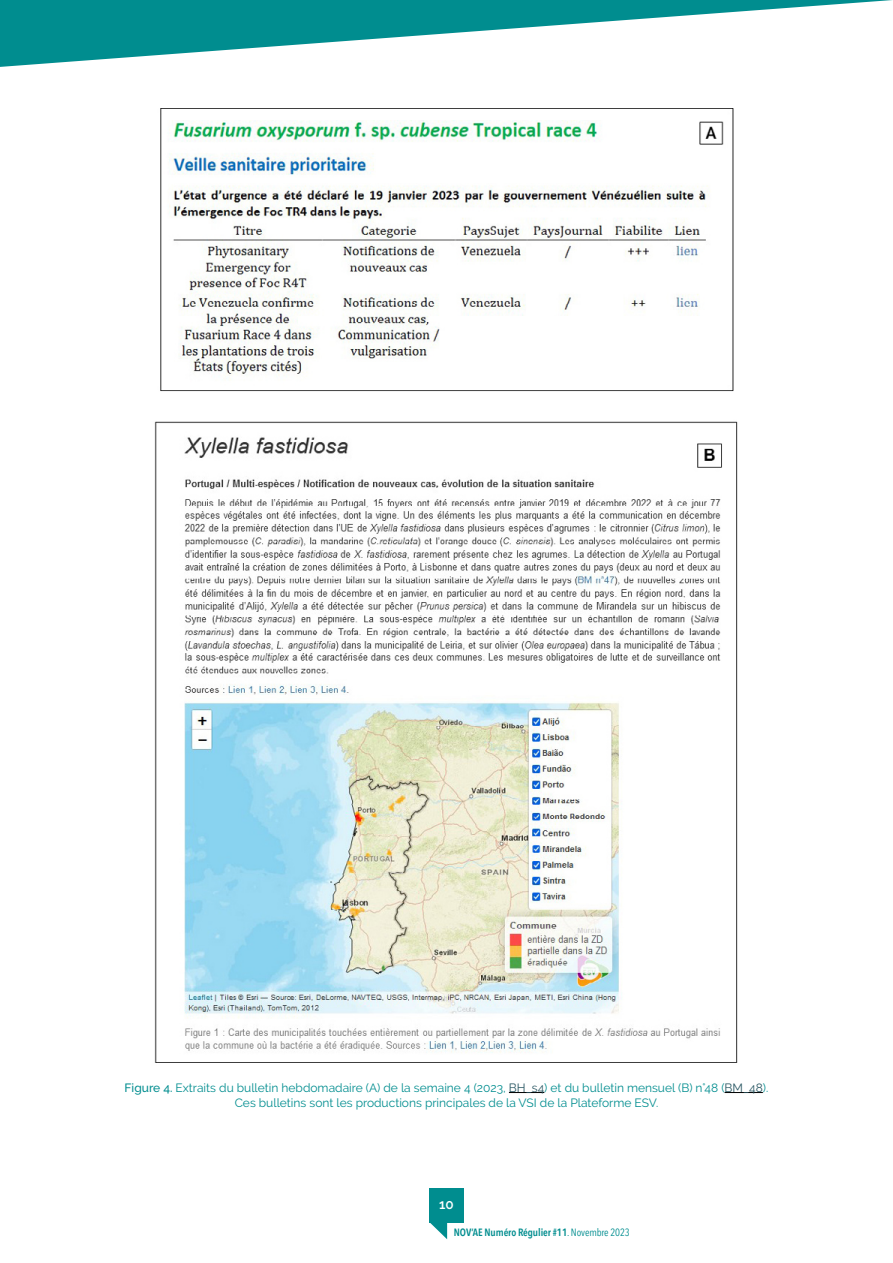
<style>
.page{position:relative;width:893px;height:1263px;background:#fff}
.page>*{position:absolute;margin:0;border:0;box-sizing:border-box;transform-origin:0 0}
.t1{font:600 13.5px "Raleway";color:#fff}
.t2{font:12px/15px "Raleway";color:#008d8f;text-align:center}
.t3{font:600 condensed 10.5px "Avenir Next LT Pro";letter-spacing:-.01em;color:#008d8f}
.s1{font-weight:500}
.s2{color:#285662}
.s3{font-weight:400}
</style>
<div class="page">
<svg style="left:429px;top:1222px;width:18px;height:17px"></svg>
<div style="left:429px;top:1188px;width:34px;height:34px;background:#008d8f"></div>
<svg style="left:0;top:0;width:893px;height:67px"></svg>
<img style="left:154px;top:108px;width:584px;height:955px">
<hr style="left:509px;top:1092px;width:35px;height:1px;background:#000">
<hr style="left:724px;top:1092px;width:39px;height:1px;background:#000">
<p class="t2" style="left:125px;top:1080px;width:645px"><span class="s1">Figure 4.</span> Extraits du bulletin hebdomadaire (A) de la semaine 4 (2023, <span class="s2">BH_s4</span>) et du bulletin mensuel (B) n°48 (<span class="s2">BM_48</span>).<br>Ces bulletins sont les productions principales de la VSI de la Plateforme ESV.</p>
<p class="t1" style="left:439px;top:1197px;width:16px">10</p>
<p class="t3" style="left:454px;top:1226px;width:177px">NOV’AE Numéro Régulier #11<span class="s3">. Novembre 2023</span></p>
</div>
